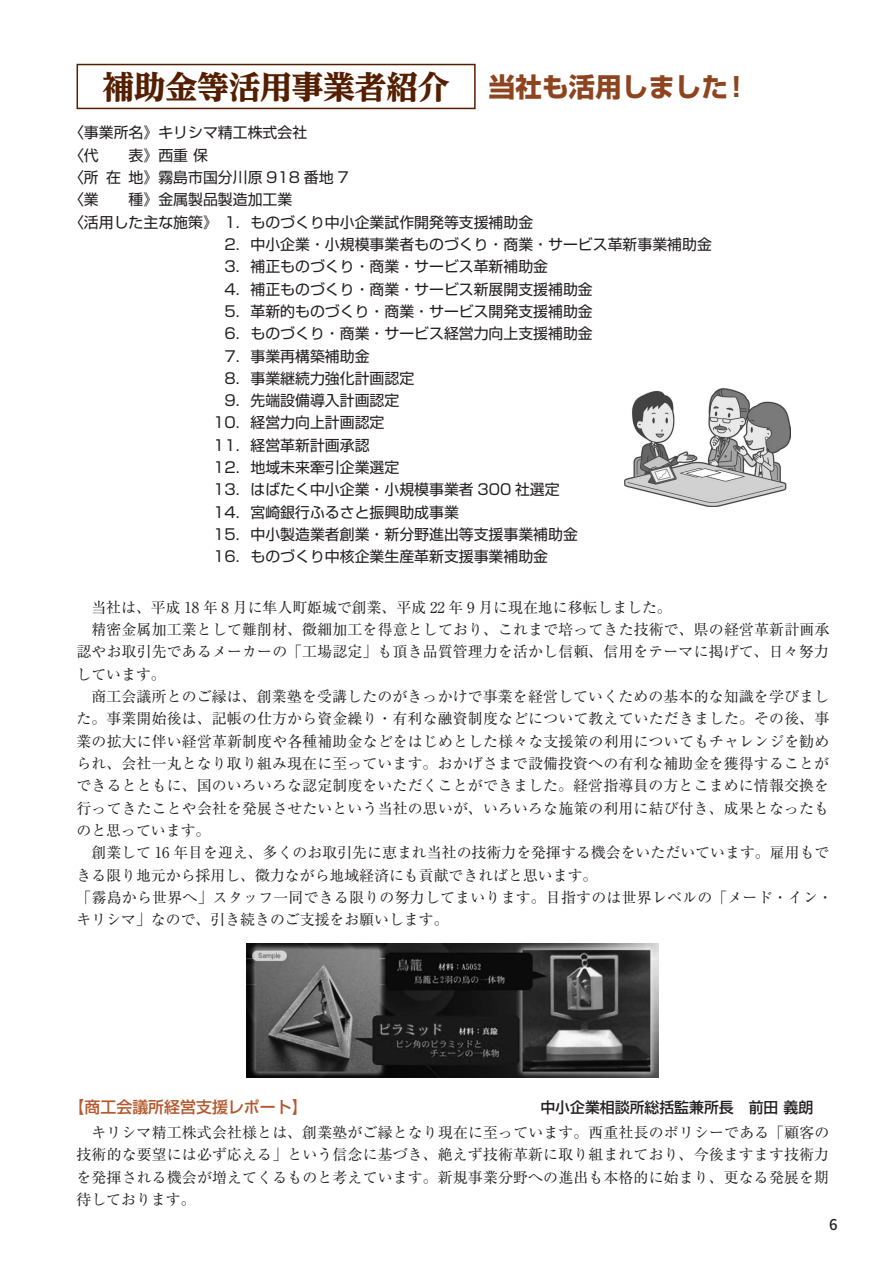
<style>
.page{position:relative;width:893px;height:1263px;background:#fff}
.page>*{position:absolute;margin:0;border:0;box-sizing:border-box;transform-origin:0 0}
.t1{font:800 31.95px "Reim Ythz Pr 6 N";letter-spacing:-.01em;color:#541f01}
.t2{font:700 26.55px "Shin Go Pr 6";color:#8e441e}
.t3{font:500 15.9px "Shin Go Pr 6 N";color:#b4592f}
.t4{font:14.85px/22.4px "Ryumin Pr 6";letter-spacing:.01em;color:#231f20;text-align:justify}
.t5{font:14.85px "Shin Go Pr 6 N";color:#231f20}
.t6{font:500 14.85px "Shin Go Pr 6 N";color:#231f20}
.t7{font:500 14.85px "Source Han Sans JP";color:#231f20}
</style>
<div class="page">
<div style="left:77px;top:64px;width:399px;height:45px;border:2px solid #541f01"></div>
<img style="left:624px;top:389px;width:167px;height:117px">
<img style="left:247px;top:943px;width:412px;height:134px">
<p class="t1" style="left:102px;top:60px;width:349px">補助金等活用事業者紹介</p>
<p class="t5" style="left:69px;top:120px;width:240px">〈事業所名》キリシマ精工株式会社</p>
<p class="t5" style="left:69px;top:143px;width:140px">〈代　　表》西重保</p>
<p class="t5" style="left:129px;top:165px;width:222px">地》霧島市国分川原 918 番地 7</p>
<p class="t2" style="left:489px;top:65px;width:254px">当社も活用しました !</p>
<p class="t5" style="left:69px;top:165px;width:31px">〈所</p>
<p class="t5" style="left:69px;top:187px;width:225px">〈業　　種》金属製品製造加工業</p>
<p class="t5" style="left:69px;top:210px;width:466px">〈活用した主な施策》 1．ものづくり中小企業試作開発等支援補助金</p>
<p class="t5" style="left:224px;top:232px;width:489px">2．中小企業・小規模事業者ものづくり・商業・サービス革新事業補助金</p>
<p class="t5" style="left:224px;top:254px;width:325px">3．補正ものづくり・商業・サービス革新補助金</p>
<p class="t5" style="left:224px;top:277px;width:370px">4．補正ものづくり・商業・サービス新展開支援補助金</p>
<p class="t5" style="left:224px;top:299px;width:370px">5．革新的ものづくり・商業・サービス開発支援補助金</p>
<p class="t5" style="left:224px;top:321px;width:370px">6．ものづくり・商業・サービス経営力向上支援補助金</p>
<p class="t5" style="left:224px;top:344px;width:147px">7．事業再構築補助金</p>
<p class="t5" style="left:224px;top:366px;width:191px">8．事業継続力強化計画認定</p>
<p class="t5" style="left:224px;top:388px;width:176px">9．先端設備導入計画認定</p>
<p class="t5" style="left:213px;top:411px;width:173px">10．経営力向上計画認定</p>
<p class="t5" style="left:213px;top:433px;width:158px">11．経営革新計画承認</p>
<p class="t5" style="left:213px;top:455px;width:188px">12．地域未来牽引企業選定</p>
<p class="t5" style="left:213px;top:478px;width:348px">13．はばたく中小企業・小規模事業者 300 社選定</p>
<p class="t5" style="left:213px;top:500px;width:247px">14．宮崎銀行ふるさと振興助成事業</p>
<p class="t5" style="left:213px;top:522px;width:366px">15．中小製造業者創業・新分野進出等支援事業補助金</p>
<p class="t5" style="left:213px;top:545px;width:337px">16．ものづくり中核企業生産革新支援事業補助金</p>
<p class="t5" style="left:106px;top:165px;width:16px">在</p>
<p class="t4" style="left:91px;top:595px;width:582px">当社は、平成 18 年 8 月に隼人町姫城で創業、平成 22 年 9 月に現在地に移転しました。</p>
<p class="t4" style="left:77px;top:617px;width:754px;text-indent:15px">精密金属加工業として難削材、微細加工を得意としており、これまで培ってきた技術で、県の経営革新計画承認やお取引先であるメーカーの「工場認定」も頂き品質管理力を活かし信頼、信用をテーマに掲げて、日々努力しています。</p>
<p class="t4" style="left:77px;top:684px;width:754px;text-indent:15px">商工会議所とのご縁は、創業塾を受講したのがきっかけで事業を経営していくための基本的な知識を学びました。事業開始後は、記帳の仕方から資金繰り・有利な融資制度などについて教えていただきました。その後、事業の拡大に伴い経営革新制度や各種補助金などをはじめとした様々な支援策の利用についてもチャレンジを勧められ、会社一丸となり取り組み現在に至っています。おかげさまで設備投資への有利な補助金を獲得することができるとともに、国のいろいろな認定制度をいただくことができました。経営指導員の方とこまめに情報交換を行ってきたことや会社を発展させたいという当社の思いが、いろいろな施策の利用に結び付き、成果となったものと思っています。</p>
<p class="t4" style="left:77px;top:841px;width:754px;text-indent:15px">創業して 16 年目を迎え、多くのお取引先に恵まれ当社の技術力を発揮する機会をいただいています。雇用もできる限り地元から採用し、微力ながら地域経済にも貢献できればと思います。</p>
<p class="t4" style="left:77px;top:885px;width:758px">「霧島から世界へ」スタッフ一同できる限りの努力してまいります。目指すのは世界レベルの「メード・イン・キリシマ」なので、引き続きのご支援をお願いします。</p>
<p class="t3" style="left:69px;top:1094px;width:241px">【商工会議所経営支援レポート】</p>
<p class="t4" style="left:77px;top:1120px;width:754px;text-indent:15px">キリシマ精工株式会社様とは、創業塾がご縁となり現在に至っています。西重社長のポリシーである「顧客の技術的な要望には必ず応える」という信念に基づき、絶えず技術革新に取り組まれており、今後ますます技術力を発揮される機会が増えてくるものと考えています。新規事業分野への進出も本格的に始まり、更なる発展を期待しております。</p>
<p class="t6" style="left:540px;top:1095px;width:274px">中小企業相談所総括監兼所長　前田義朗</p>
<p class="t7" style="left:829px;top:1216px;width:10px">6</p>
</div>
